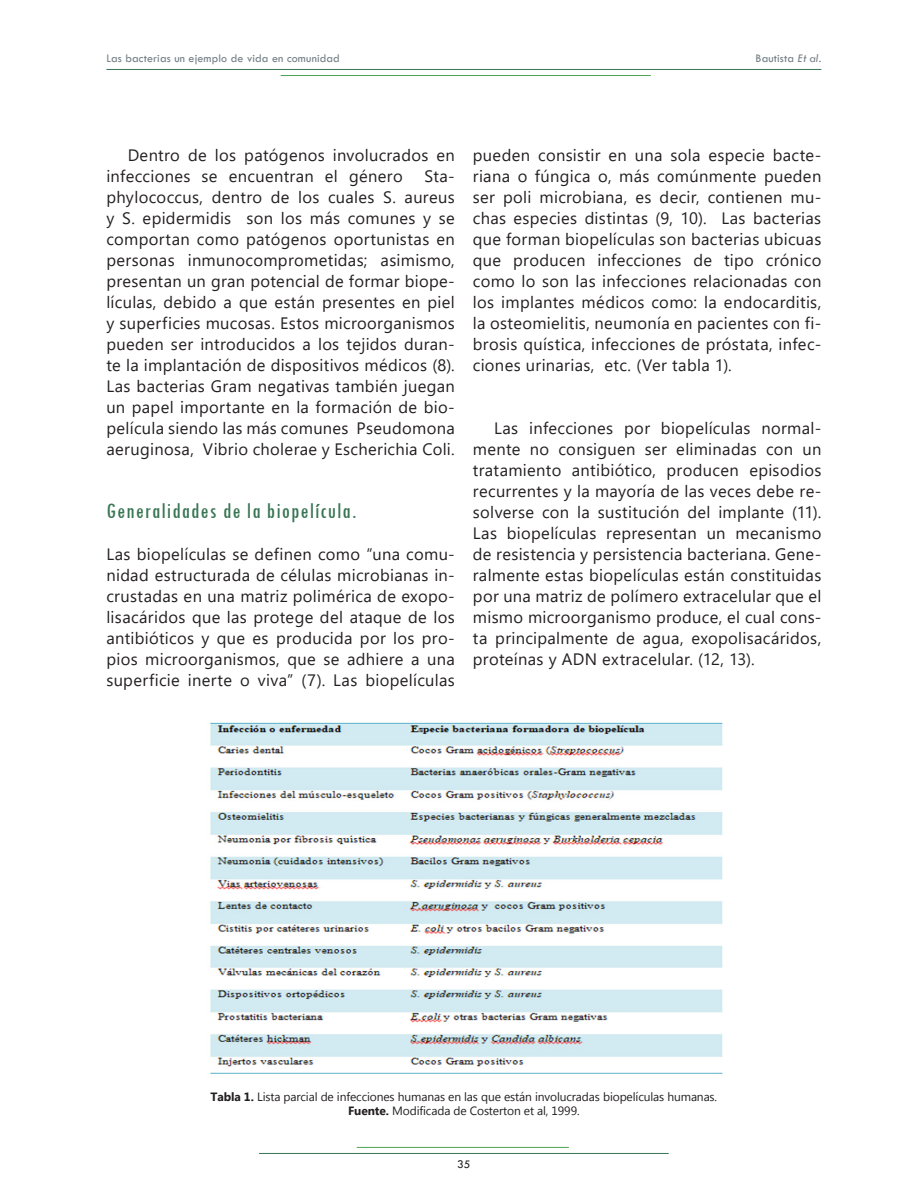
<style>
.page{position:relative;width:915px;height:1191px;background:#fff}
.page>*{position:absolute;margin:0;border:0;box-sizing:border-box;transform-origin:0 0}
.PARRAFO_INICIO{font:condensed 22.5px "Tw Cen";letter-spacing:.05em;color:#387553}
.Parrafo_siguiente{font:16.5px/21px "Segoe UI";letter-spacing:.02em;color:#231f20;text-align:justify}
.PARRAFO_INICIO-2{font:16.5px/21px "Segoe UI";letter-spacing:.02em;color:#231f20;text-align:justify}
.t1{font:12px "Microsoft New Tai Lue";letter-spacing:-.01em;color:#231f20}
.t2{font:12px "Tw Cen";letter-spacing:.01em;color:#717d83}
.t3{font:12px "Tw Cen";color:#231f20}
.s1{font-style:italic}
.s2{font-weight:700}
</style>
<div class="page">
<hr style="left:106px;top:69px;width:715px;height:1px;background:#387553">
<hr style="left:280px;top:75px;width:370px;height:1px;background:#50a253">
<hr style="left:259px;top:1153px;width:409px;height:1px;background:#387553">
<hr style="left:356px;top:1147px;width:212px;height:1px;background:#50a253">
<img style="left:210px;top:722px;width:513px;height:352px">
<p class="t2" style="left:106px;top:51px;width:235px">Las bacterias un ejemplo de vida en comunidad</p>
<p class="t2" style="left:755px;top:51px;width:67px">Bautista <span class="s1">Et al.</span></p>
<p class="Parrafo_siguiente" style="left:106px;top:143px;width:350px;text-indent:21px">Dentro de los patógenos involucrados en infecciones se encuentran el género</p>
<p class="Parrafo_siguiente" style="left:106px;top:164px;width:350px;text-indent:318px">Sta&shy;phylococcus, dentro de los cuales S. aureus y S. epidermidis son los más comunes y se comportan como patógenos oportunistas en personas inmunocomprometidas; asimismo, presentan un gran potencial de formar biope&shy;lículas, debido a que están presentes en piel y superficies mucosas. Estos microorganismos pueden ser introducidos a los tejidos duran&shy;te la implantación de dispositivos médicos (8).<br>Las bacterias Gram negativas también juegan un papel importante en la formación de bio&shy;película siendo las más comunes Pseudomona aeruginosa, Vibrio cholerae y Escherichia Coli.</p>
<p class="PARRAFO_INICIO" style="left:106px;top:497px;width:251px">Generalidades de la biopelícula.</p>
<p class="PARRAFO_INICIO-2" style="left:106px;top:542px;width:350px">Las biopelículas se definen como “una comu&shy;nidad estructurada de células microbianas in&shy;crustadas en una matriz polimérica de exopo&shy;lisacáridos que las protege del ataque de los antibióticos y que es producida por los pro&shy;pios microorganismos, que se adhiere a una superficie inerte o viva” (7). Las biopelículas</p>
<p class="PARRAFO_INICIO-2" style="left:472px;top:143px;width:350px">pueden consistir en una sola especie bacte&shy;riana o fúngica o, más comúnmente pueden ser poli microbiana, es decir, contienen mu&shy;chas especies distintas (9, 10). Las bacterias que forman biopelículas son bacterias ubicuas que producen infecciones de tipo crónico como lo son las infecciones relacionadas con los implantes médicos como: la endocarditis, la osteomielitis, neumonía en pacientes con fi&shy;brosis quística, infecciones de próstata, infec&shy;ciones urinarias, etc. (Ver tabla 1).</p>
<p class="Parrafo_siguiente" style="left:472px;top:416px;width:350px;text-indent:21px">Las infecciones por biopelículas normal&shy;mente no consiguen ser eliminadas con un tratamiento antibiótico, producen episodios recurrentes y la mayoría de las veces debe re&shy;solverse con la sustitución del implante (11).<br>Las biopelículas representan un mecanismo de resistencia y persistencia bacteriana. Gene&shy;ralmente estas biopelículas están constituidas por una matriz de polímero extracelular que el mismo microorganismo produce, el cual cons&shy;ta principalmente de agua, exopolisacáridos, proteínas y ADN extracelular. (12, 13).</p>
<p class="t1" style="left:210px;top:1089px;width:508px"><span class="s2">Tabla 1.</span> Lista parcial de infecciones humanas en las que están involucradas biopelículas humanas.</p>
<p class="t1" style="left:348px;top:1104px;width:233px"><span class="s2">Fuente.</span> Modificada de Costerton et al, 1999.</p>
<p class="t3" style="left:457px;top:1156px;width:15px">35</p>
</div>
